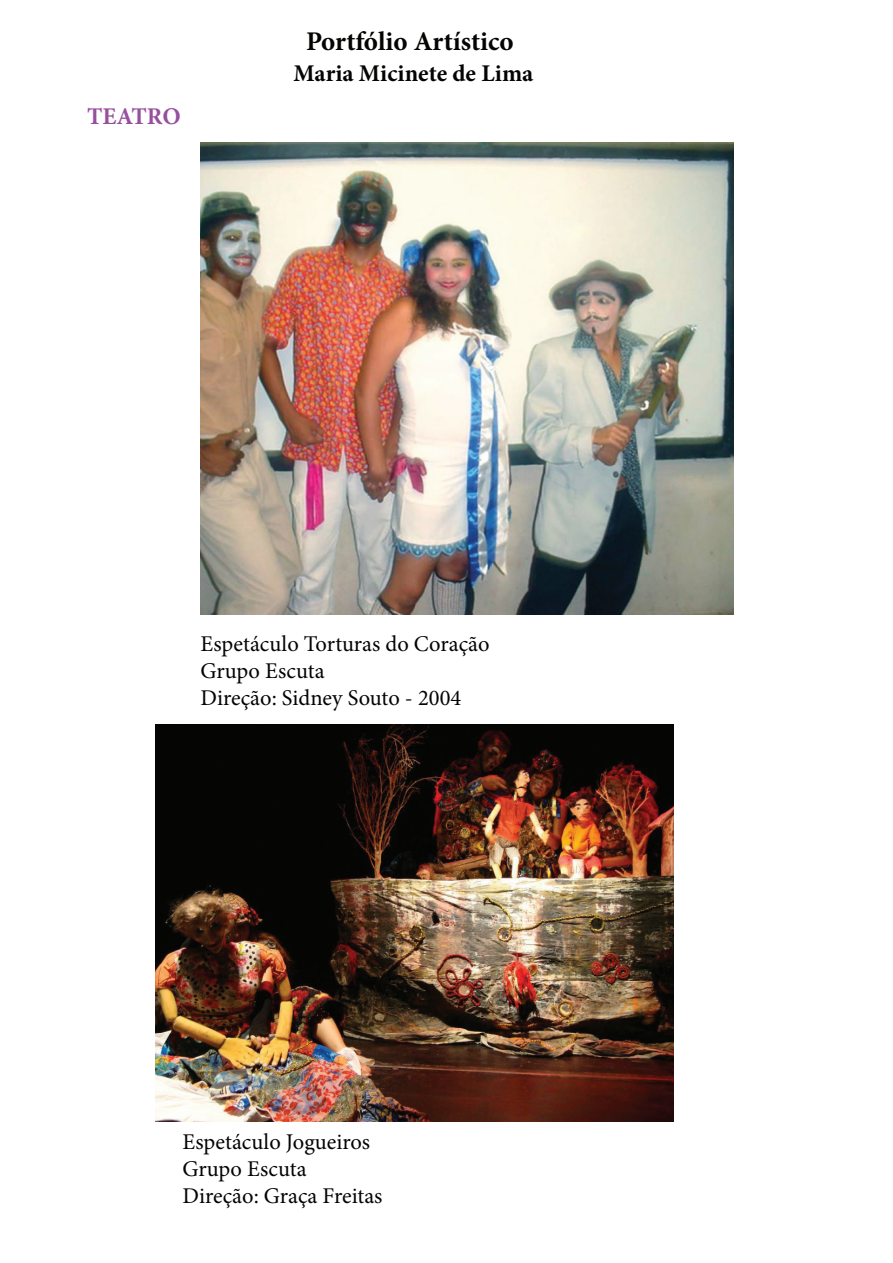
<style>
.page{position:relative;width:893px;height:1263px;background:#fff}
.page>*{position:absolute;margin:0;border:0;box-sizing:border-box;transform-origin:0 0}
.t1{font:700 27px "Minion Pro";letter-spacing:-.005em;color:#040503}
.t2{font:700 24px "Minion Pro";color:#040503}
.t3{font:700 24px "Minion Pro";color:#974f9f}
.t4{font:22.5px/27px "Minion Pro";color:#040503}
</style>
<div class="page">
<img style="left:200px;top:142px;width:534px;height:472px">
<img style="left:155px;top:724px;width:518px;height:398px">
<p class="t1" style="left:306px;top:22px;width:209px">Portfólio Artístico</p>
<p class="t3" style="left:87px;top:99px;width:95px">TEATRO</p>
<p class="t2" style="left:293px;top:57px;width:241px">Maria Micinete de Lima</p>
<p class="t4" style="left:200px;top:630px;width:291px">Espetáculo Torturas do Coração<br>Grupo Escuta<br>Direção: Sidney Souto - 2004</p>
<p class="t4" style="left:182px;top:1128px;width:202px">Espetáculo Jogueiros<br>Grupo Escuta<br>Direção: Graça Freitas</p>
</div>
